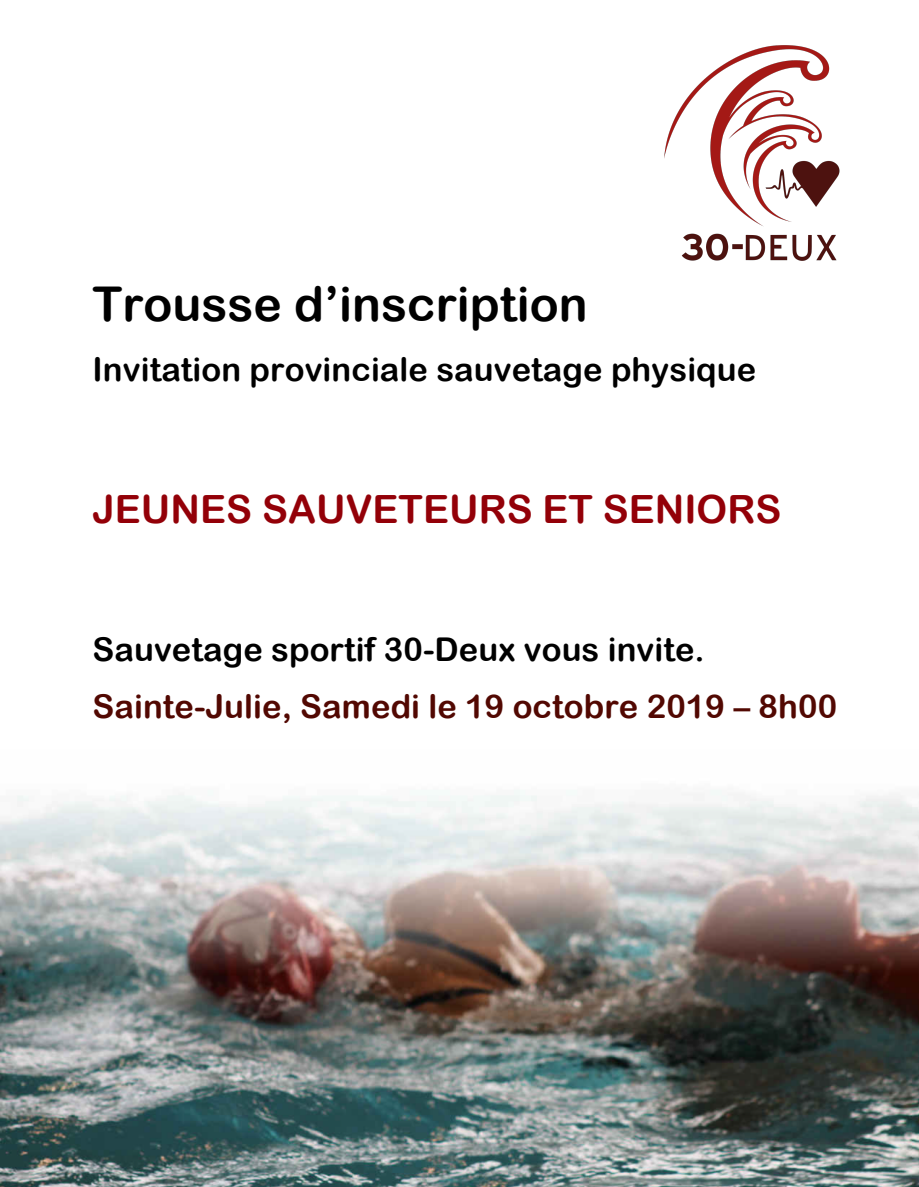
<style>
.page{position:relative;width:919px;height:1187px;background:#fff}
.page>*{position:absolute;margin:0;border:0;box-sizing:border-box;transform-origin:0 0}
.t1{font:47.85px "Arial Rounded MT Bold";color:#000}
.t2{font:38.85px "Arial Rounded MT Bold";color:#930008}
.t3{font:32.7px "Arial Rounded MT Bold";letter-spacing:.005em;color:#000}
.t4{font:32.7px "Arial Rounded MT Bold";letter-spacing:.005em;color:#520802}
</style>
<div class="page">
<img style="left:0;top:790px;width:918px;height:396px">
<img style="left:664px;top:45px;width:176px;height:216px">
<h1 class="t1" style="left:93px;top:276px;width:496px">Trousse d’inscription</h1>
<p class="t3" style="left:93px;top:350px;width:665px">Invitation provinciale sauvetage physique</p>
<p class="t2" style="left:93px;top:486px;width:690px">JEUNES SAUVETEURS ET SENIORS</p>
<p class="t3" style="left:93px;top:630px;width:613px">Sauvetage sportif 30-Deux vous invite.</p>
<p class="t4" style="left:92px;top:686px;width:746px">Sainte-Julie, Samedi le 19 octobre 2019 – 8h00</p>
</div>
